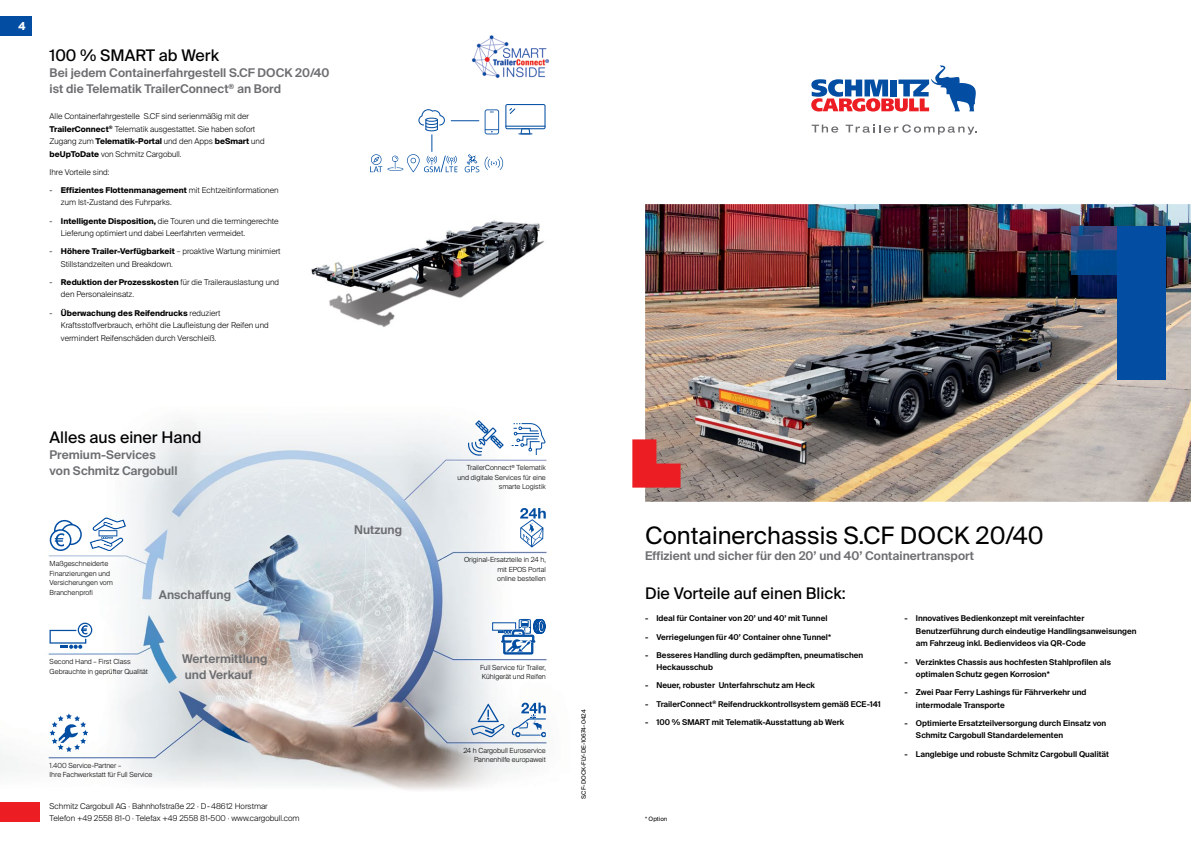
<style>
.page{position:relative;width:1191px;height:842px;background:#fff}
.page>*{position:absolute;margin:0;border:0;box-sizing:border-box;transform-origin:0 0}
.t1{font:24px "Suisse Intl";color:#000}
.t2{font:16px "Suisse Intl";color:#000}
.t3{font:600 12px/16px "Suisse Intl";color:#6d6e71}
.t4{font:700 11px "Suisse Intl";color:#fff}
.t5{font:300 8px/12.5px "Suisse Intl";color:#000}
.t6{font:600 8px/12.5px "Suisse Intl";color:#000}
.t7{font:300 7px/9.5px "Suisse Intl";color:#000}
.t8{font:6px "Suisse Intl";color:#000}
.s1{font-weight:700}
</style>
<div class="page">
<img style="left:645px;top:204px;width:546px;height:298px">
<img style="left:0;top:420px;width:551px;height:370px">
<svg style="left:520px;top:508px;width:26px;height:40px"></svg>
<svg style="left:468px;top:420px;width:36px;height:36px"></svg>
<svg style="left:510px;top:423px;width:35px;height:33px"></svg>
<svg style="left:484px;top:619px;width:64px;height:41px"></svg>
<svg style="left:50px;top:623px;width:42px;height:26px"></svg>
<svg style="left:50px;top:520px;width:32px;height:31px"></svg>
<svg style="left:90px;top:517px;width:36px;height:34px"></svg>
<svg style="left:50px;top:713px;width:38px;height:39px"></svg>
<svg style="left:512px;top:703px;width:34px;height:34px"></svg>
<svg style="left:470px;top:704px;width:34px;height:33px"></svg>
<svg style="left:370px;top:104px;width:175px;height:68px"></svg>
<img style="left:472px;top:35px;width:77px;height:43px">
<img style="left:311px;top:220px;width:233px;height:107px">
<div style="left:0;top:802px;width:40px;height:20px;background:#ed1d24"></div>
<svg style="left:632px;top:439px;width:48px;height:49px;background:#d83b3d"></svg>
<img style="left:1071px;top:227px;width:46px;height:48px">
<div style="left:1117px;top:227px;width:48px;height:153px;background:#034ea2"></div>
<div style="left:0;top:16px;width:31px;height:19px;background:#034ea2"></div>
<svg style="left:811px;top:125px;width:27px;height:8px"></svg>
<svg style="left:845px;top:124px;width:131px;height:11px"></svg>
<svg style="left:811px;top:66px;width:165px;height:46px"></svg>
<h3 class="t4" style="left:19px;top:20px;width:8px">4</h3>
<h2 class="t2" style="left:50px;top:46px;width:171px">100 % SMART ab Werk</h2>
<h3 class="t3" style="left:50px;top:64px;width:281px">Bei jedem Containerfahrgestell S.CF DOCK 20/40 ist die Telematik TrailerConnect<sup>®</sup> an Bord</h3>
<p class="t5" style="left:50px;top:110px;width:216px">Alle Containerfahrgestelle S.CF sind serienmäßig mit der <span class="s1">TrailerConnect</span><sup>®</sup> Telematik ausgestattet. Sie haben sofort Zugang zum <span class="s1">Telematik-Portal</span> und den Apps <span class="s1">beSmart</span> und <span class="s1">beUpToDate</span> von Schmitz Cargobull.</p>
<p class="t5" style="left:50px;top:166px;width:61px">Ihre Vorteile sind:</p>
<p class="t5" style="left:61px;top:184px;width:219px;text-indent:-11px">- <span class="s1">Effizientes Flottenmanagement</span> mit Echtzeitinformationen zum Ist-Zustand des Fuhrparks.</p>
<p class="t5" style="left:61px;top:214px;width:219px;text-indent:-11px">- <span class="s1">Intelligente Disposition,</span> die Touren und die termingerechte<br>Lieferung optimiert und dabei Leerfahrten vermeidet.</p>
<p class="t5" style="left:61px;top:245px;width:221px;text-indent:-11px">- <span class="s1">Höhere Trailer-Verfügbarkeit</span> – proaktive Wartung minimiert<br>Stillstandzeiten und Breakdown.</p>
<p class="t5" style="left:61px;top:276px;width:220px;text-indent:-11px">- <span class="s1">Reduktion der Prozesskosten</span> für die Trailerauslastung und den Personaleinsatz.</p>
<p class="t5" style="left:61px;top:306px;width:209px;text-indent:-11px">- <span class="s1">Überwachung des Reifendrucks</span> reduziert<br>Kraftsstoffverbrauch, erhöht die Laufleistung der Reifen und vermindert Reifenschäden durch Verschleiß.</p>
<h2 class="t2" style="left:50px;top:428px;width:153px">Alles aus einer Hand</h2>
<h3 class="t3" style="left:50px;top:447px;width:129px">Premium-Services von Schmitz Cargobull</h3>
<p class="t7" style="left:50px;top:559px;width:65px">Maßgeschneiderte<br>Finanzierungen und<br>Versicherungen vom<br>Branchenprofi</p>
<h3 class="t3" style="left:159px;top:587px;width:74px">Anschaffung</h3>
<p class="t7" style="left:50px;top:657px;width:100px">Second Hand – First Class<br>Gebrauchte in geprüfter Qualität</p>
<h3 class="t3" style="left:182px;top:651px;width:87px">Wertermittlung und Verkauf</h3>
<p class="t7" style="left:50px;top:761px;width:104px">1.400 Service-Partner –<br>Ihre Fachwerkstatt für Full Service</p>
<p class="t5" style="left:50px;top:799px;width:251px">Schmitz Cargobull AG · Bahnhofstraße 22 · D - 48612 Horstmar<br>Telefon +49 2558 81-0 · Telefax +49 2558 81-500 · www.cargobull.com</p>
<p class="t7" style="left:457px;top:463px;width:90px;text-align:right">TrailerConnect<sup>®</sup> Telematik und digitale Services für eine smarte Logistik</p>
<h3 class="t3" style="left:354px;top:522px;width:49px">Nutzung</h3>
<h1 class="t1" style="left:645px;top:521px;width:400px">Containerchassis S.CF DOCK 20/40</h1>
<h3 class="t3" style="left:645px;top:547px;width:330px">Effizient und sicher für den 20’ und 40’ Containertransport</h3>
<h2 class="t2" style="left:645px;top:584px;width:202px">Die Vorteile auf einen Blick:</h2>
<p class="t6" style="left:645px;top:612px;width:184px">- Ideal für Container von 20’ und 40’ mit Tunnel</p>
<p class="t6" style="left:645px;top:630px;width:187px">- Verriegelungen für 40’ Container ohne Tunnel*</p>
<p class="t6" style="left:656px;top:649px;width:208px;text-indent:-11px">- Besseres Handling durch gedämpften, pneumatischen<br>Heckausschub</p>
<p class="t6" style="left:645px;top:679px;width:171px">- Neuer, robuster Unterfahrschutz am Heck</p>
<p class="t6" style="left:645px;top:697px;width:237px">- TrailerConnect<sup>®</sup> Reifendruckkontrollsystem gemäß ECE-141</p>
<p class="t6" style="left:645px;top:716px;width:201px">- 100 % SMART mit Telematik-Ausstattung ab Werk</p>
<p class="t7" style="left:497px;top:555px;width:50px;text-align:justify;text-indent:-33px">Original-Ersatzteile in 24 h, mit EPOS Portal online bestellen</p>
<p class="t6" style="left:916px;top:612px;width:222px;text-indent:-11px">- Innovatives Bedienkonzept mit vereinfachter<br>Benutzerführung durch eindeutige Handlingsanweisungen am Fahrzeug inkl. Bedienvideos via QR-Code</p>
<p class="t6" style="left:916px;top:655px;width:196px;text-indent:-11px">- Verzinktes Chassis aus hochfesten Stahlprofilen als optimalen Schutz gegen Korrosion*</p>
<p class="t6" style="left:916px;top:686px;width:172px;text-indent:-11px">- Zwei Paar Ferry Lashings für Fährverkehr und intermodale Transporte</p>
<p class="t6" style="left:916px;top:717px;width:192px;text-indent:-11px">- Optimierte Ersatzteilversorgung durch Einsatz von<br>Schmitz Cargobull Standardelementen</p>
<p class="t6" style="left:904px;top:747px;width:206px">- Langlebige und robuste Schmitz Cargobull Qualität</p>
<p class="t7" style="left:480px;top:663px;width:67px">Full Service für Trailer,<br>Kühlgerät und Reifen</p>
<p class="t8" style="left:580px;top:799px;width:91px;rotate:-90deg">S.CF-DOCK-FLY-DE-10674-0424</p>
<p class="t7" style="left:463px;top:745px;width:84px;text-align:right">24 h Cargobull Euroservice<br>Pannenhilfe europaweit</p>
<p class="t8" style="left:645px;top:815px;width:24px">* Option</p>
</div>
